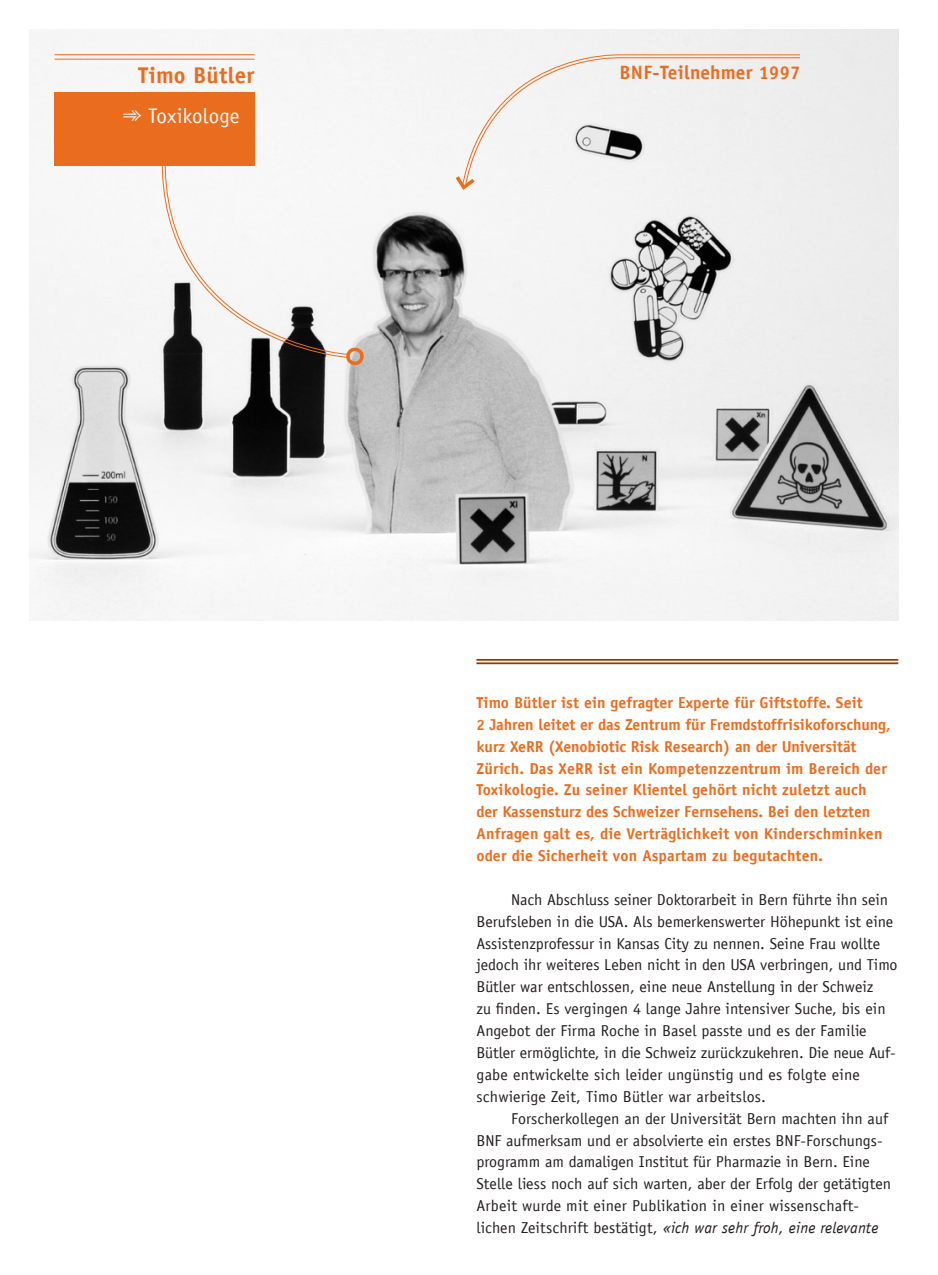
<style>
.page{position:relative;width:938px;height:1275px;background:#fff}
.page>*{position:absolute;margin:0;border:0;box-sizing:border-box;transform-origin:0 0}
.t1{font:700 22.75px "Officina Sans LT";letter-spacing:.015em;color:#ea6d1f}
.t2{font:21px "Officina Sans LT";letter-spacing:.015em;color:#fff}
.t3{font:700 19.25px "Officina Sans LT";letter-spacing:.015em;color:#ea6d1f}
.t4{font:15.75px/21.9px "Officina Sans LT";color:#231f20}
.t5{font:700 15.75px/21.9px "Officina Sans LT";color:#ea6d1f}
.s1{font-size:18.38px}
.s2{font-size:14.88px}
.s3{font-style:italic}
</style>
<div class="page">
<img style="left:30px;top:30px;width:868px;height:590px">
<svg style="left:157px;top:152px;width:206px;height:216px"></svg>
<div style="left:452px;top:52px;width:348px;height:140px;background:#f1f1f1"></div>
<hr style="left:476px;top:659px;width:422px;height:2px;background:#893c00">
<hr style="left:476px;top:662px;width:422px;height:2px;background:#893c00">
<div style="left:55px;top:92px;width:199px;height:74px;background:#ea6d1f"></div>
<hr style="left:55px;top:54px;width:199px;height:1px;background:#ea6d1f">
<hr style="left:55px;top:59px;width:199px;height:1px;background:#ea6d1f">
<h1 class="t1" style="left:138px;top:61px;width:118px">Timo Bütler</h1>
<p class="t3" style="left:619px;top:61px;width:182px">BNF-Teilnehmer <span class="s1">1997</span></p>
<h2 class="t2" style="left:123px;top:104px;width:118px">➾ Toxikologe</h2>
<p class="t5" style="left:476px;top:691px;width:416px">Timo Bütler ist ein gefragter Experte für Giftstoffe. Seit<br><span class="s2">2</span> Jahren leitet er das Zentrum für Fremdstoffrisikoforschung, kurz XeRR (Xenobiotic Risk Research) an der Universität Zürich. Das XeRR ist ein Kompetenzzentrum im Bereich der Toxikologie. Zu seiner Klientel gehört nicht zuletzt auch der Kassensturz des Schweizer Fernsehens. Bei den letzten Anfragen galt es, die Verträglichkeit von Kinderschminken oder die Sicherheit von Aspartam zu begutachten.</p>
<p class="t4" style="left:476px;top:889px;width:423px;text-indent:35px">Nach Abschluss seiner Doktorarbeit in Bern führte ihn sein Berufsleben in die USA. Als bemerkenswerter Höhepunkt ist eine Assistenzprofessur in Kansas City zu nennen. Seine Frau wollte jedoch ihr weiteres Leben nicht in den USA verbringen, und Timo Bütler war entschlossen, eine neue Anstellung in der Schweiz<br>zu finden. Es vergingen 4 lange Jahre intensiver Suche, bis ein Angebot der Firma Roche in Basel passte und es der Familie Bütler ermöglichte, in die Schweiz zurückzukehren. Die neue Auf&shy;gabe entwickelte sich leider ungünstig und es folgte eine schwierige Zeit, Timo Bütler war arbeitslos.</p>
<p class="t4" style="left:476px;top:1107px;width:416px;text-indent:35px">Forscherkollegen an der Universität Bern machten ihn auf BNF aufmerksam und er absolvierte ein erstes BNF-Forschungs&shy;programm am damaligen Institut für Pharmazie in Bern. Eine Stelle liess noch auf sich warten, aber der Erfolg der getätigten Arbeit wurde mit einer Publikation in einer wissenschaft&shy;lichen Zeitschrift bestätigt, <span class="s3">«ich war sehr froh, eine relevante</span></p>
</div>
